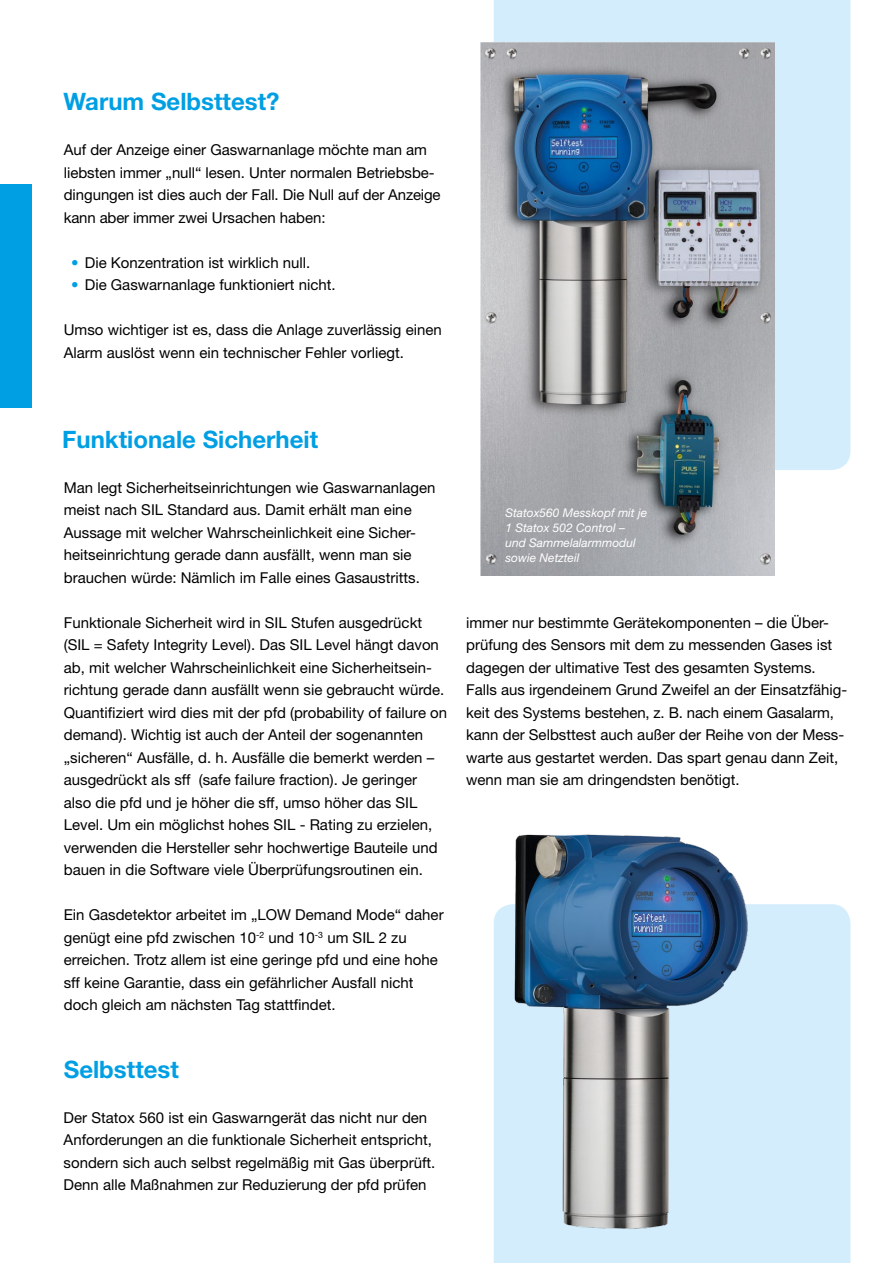
<style>
.page{position:relative;width:893px;height:1263px;background:#fff}
.page>*{position:absolute;margin:0;border:0;box-sizing:border-box;transform-origin:0 0}
.t1{font:700 24px "Helvetica Neue";color:#009fe3}
.t2{font:15px/22.5px "Helvetica Neue";color:#000}
.t3{font:italic 12px/15px "Helvetica Neue";color:#fff}
.s1{color:#009fe3}
</style>
<div class="page">
<div style="left:494px;top:0;width:356px;height:470px;background:#d4edfc"></div>
<div style="left:782px;top:904px;width:68px;height:359px;background:#d4edfc"></div>
<img style="left:480px;top:43px;width:295px;height:532px">
<img style="left:493px;top:834px;width:289px;height:429px">
<div style="left:0;top:184px;width:32px;height:224px;background:#009fe3"></div>
<h1 class="t1" style="left:63px;top:87px;width:217px">Warum Selbsttest?</h1>
<p class="t2" style="left:64px;top:138px;width:378px">Auf der Anzeige einer Gaswarnanlage möchte man am liebsten immer „null“ lesen. Unter normalen Betriebsbe&shy;dingungen ist dies auch der Fall. Die Null auf der Anzeige kann aber immer zwei Ursachen haben:</p>
<p class="t2" style="left:71px;top:251px;width:241px"><span class="s1">•</span> Die Konzentration ist wirklich null.</p>
<p class="t2" style="left:71px;top:273px;width:266px"><span class="s1">•</span> Die Gaswarnanlage funktioniert nicht.</p>
<p class="t2" style="left:64px;top:318px;width:380px">Umso wichtiger ist es, dass die Anlage zuverlässig einen<br>Alarm auslöst wenn ein technischer Fehler vorliegt.</p>
<h1 class="t1" style="left:62px;top:424px;width:257px">Funktionale Sicherheit</h1>
<p class="t2" style="left:64px;top:476px;width:373px">Man legt Sicherheitseinrichtungen wie Gaswarnanlagen meist nach SIL Standard aus. Damit erhält man eine Aussage mit welcher Wahrscheinlichkeit eine Sicher&shy;heitseinrichtung gerade dann ausfällt, wenn man sie brauchen würde: Nämlich im Falle eines Gasaustritts.</p>
<p class="t2" style="left:64px;top:611px;width:385px">Funktionale Sicherheit wird in SIL Stufen ausgedrückt (SIL = Safety Integrity Level). Das SIL Level hängt davon ab, mit welcher Wahrscheinlichkeit eine Sicherheitsein&shy;richtung gerade dann ausfällt wenn sie gebraucht würde.<br>Quantifiziert wird dies mit der pfd (probability of failure on demand). Wichtig ist auch der Anteil der sogenannten „sicheren“ Ausfälle, d. h. Ausfälle die bemerkt werden – ausgedrückt als sff (safe failure fraction). Je geringer also die pfd und je höher die sff, umso höher das SIL Level. Um ein möglichst hohes SIL - Rating zu erzielen, verwenden die Hersteller sehr hochwertige Bauteile und bauen in die Software viele Überprüfungsroutinen ein.</p>
<p class="t2" style="left:64px;top:903px;width:381px">Ein Gasdetektor arbeitet im „LOW Demand Mode“ daher genügt eine pfd zwischen 10<sup>-2</sup> und 10<sup>-3</sup> um SIL 2 zu erreichen. Trotz allem ist eine geringe pfd und eine hohe sff keine Garantie, dass ein gefährlicher Ausfall nicht doch gleich am nächsten Tag stattfindet.</p>
<h1 class="t1" style="left:64px;top:1054px;width:117px">Selbsttest</h1>
<p class="t2" style="left:64px;top:1106px;width:373px">Der Statox 560 ist ein Gaswarngerät das nicht nur den Anforderungen an die funktionale Sicherheit entspricht, sondern sich auch selbst regelmäßig mit Gas überprüft.<br>Denn alle Maßnahmen zur Reduzierung der pfd prüfen</p>
<p class="t3" style="left:505px;top:505px;width:143px">Statox560 Messkopf mit je<br>1 Statox 502 Control – und Sammelalarmmodul sowie Netzteil</p>
<p class="t2" style="left:466px;top:611px;width:383px">immer nur bestimmte Gerätekomponenten – die Über&shy;prüfung des Sensors mit dem zu messenden Gases ist dagegen der ultimative Test des gesamten Systems.<br>Falls aus irgendeinem Grund Zweifel an der Einsatzfähig&shy;keit des Systems bestehen, z. B. nach einem Gasalarm, kann der Selbsttest auch außer der Reihe von der Mess&shy;warte aus gestartet werden. Das spart genau dann Zeit, wenn man sie am dringendsten benötigt.</p>
</div>
